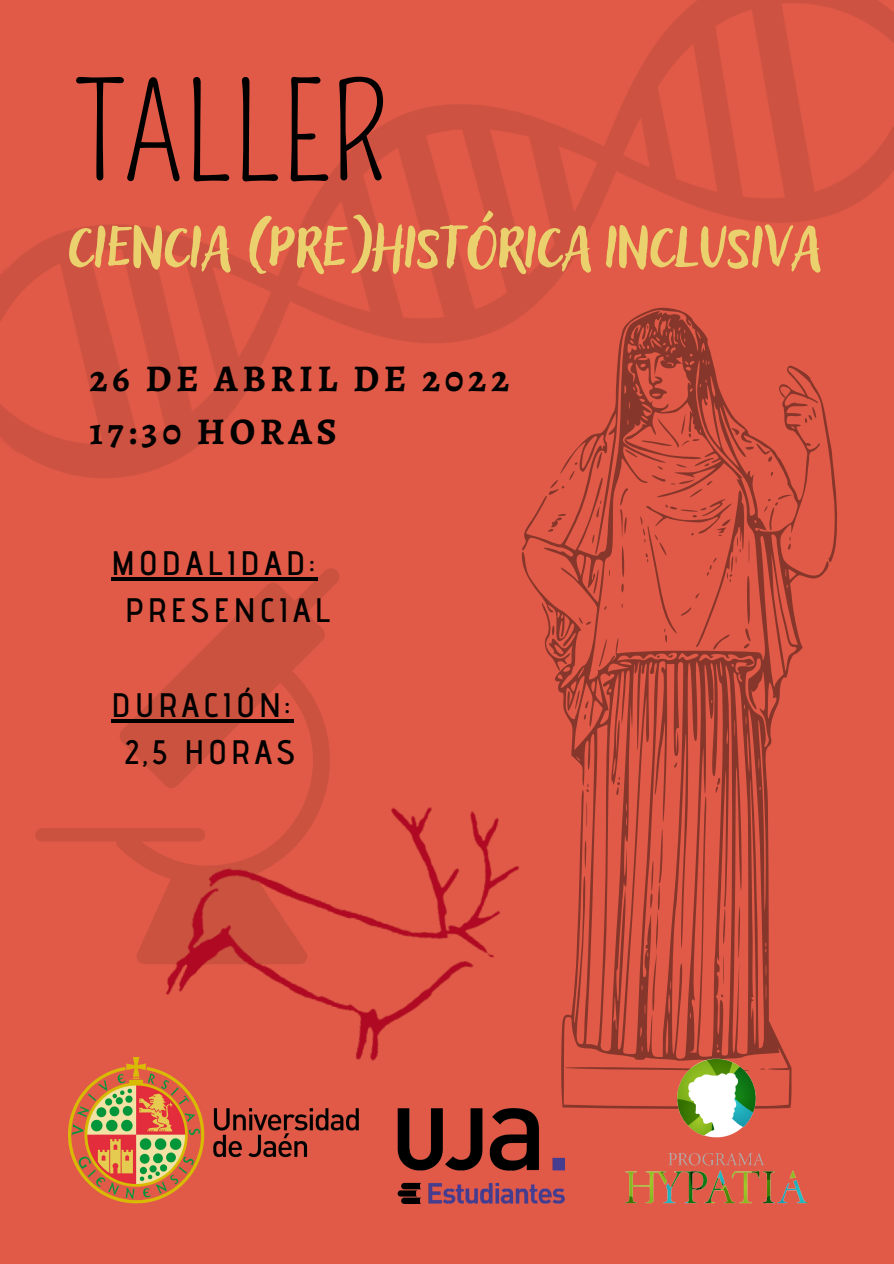
<style>
.page{position:relative;width:894px;height:1264px;background:#fff}
.page>*{position:absolute;margin:0;border:0;box-sizing:border-box;transform-origin:0 0}
.t1{font:130.65px "Pompiere";color:#000}
.t2{font:74.55px "Adlery Pro Blockletter";color:#ebd16d}
.t3{font:700 37.65px "Alegreya";letter-spacing:.12em;color:#000}
.t4{font:600 33.9px "Advent Pro";letter-spacing:.12em;color:#000}
</style>
<div class="page">
<div style="left:0;top:0;width:893px;height:1263px;background:#e05a47"></div>
<img style="left:76px;top:1168px;width:489px;height:35px">
<svg style="left:689px;top:771px;width:80px;height:237px"></svg>
<img style="left:625px;top:1008px;width:183px;height:196px">
<img style="left:0;top:0;width:893px;height:771px">
<svg style="left:35px;top:567px;width:305px;height:149px"></svg>
<img style="left:24px;top:716px;width:665px;height:452px">
<hr style="left:111px;top:577px;width:207px;height:3px;background:#000">
<hr style="left:111px;top:719px;width:182px;height:3px;background:#000">
<p class="t1" style="left:76px;top:58px;width:313px">TALLER</p>
<p class="t2" style="left:68px;top:196px;width:753px">CIENCIA (PRE)HISTÓRICA INCLUSIVA</p>
<p class="t3" style="left:89px;top:353px;width:421px">26 DE ABRIL DE 2022</p>
<p class="t3" style="left:89px;top:405px;width:249px">17:30 HORAS</p>
<p class="t4" style="left:111px;top:542px;width:204px">MODALIDAD:</p>
<p class="t4" style="left:125px;top:589px;width:206px">PRESENCIAL</p>
<p class="t4" style="left:111px;top:684px;width:179px">DURACIÓN:</p>
<p class="t4" style="left:125px;top:731px;width:172px">2,5 HORAS</p>
</div>
